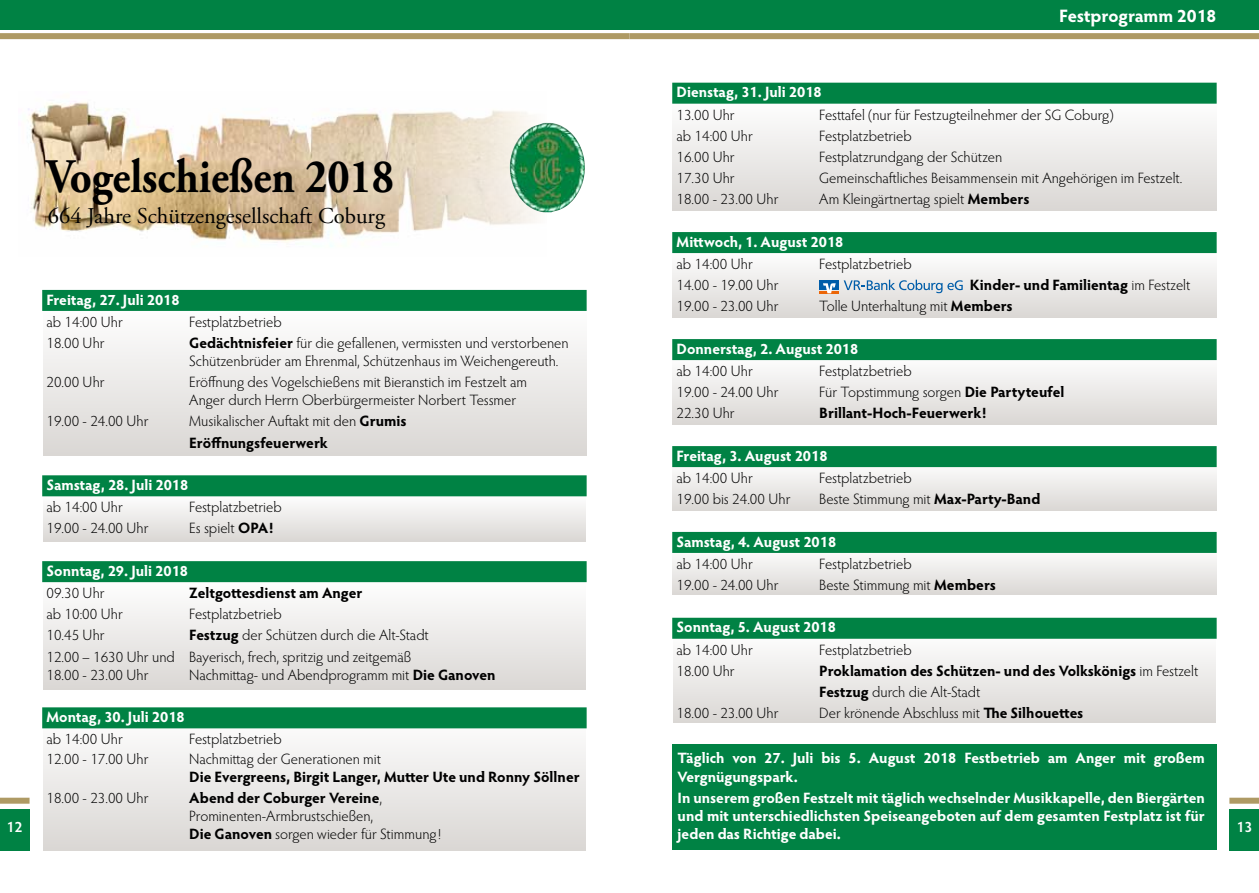
<style>
.page{position:relative;width:1259px;height:893px;background:#fff}
.page>*{position:absolute;margin:0;border:0;box-sizing:border-box;transform-origin:0 0}
.t1{font:700 48px "Adobe Garamond Pro";color:#000;scale:.89 1}
.t2{font:22.5px "Adobe Garamond";color:#000}
.t3{font:700 18px "Hypatia Sans Pro";letter-spacing:-.005em;color:#fff}
.t4{font:300 15px/18px "Hypatia Sans Pro";color:#000}
.t5{font:700 15px/18px "Hypatia Sans Pro";color:#fff}
.t6{font:700 15px/21.1px "Hypatia Sans Pro";color:#000}
.t7{font:600 15px "Hypatia Sans Pro";color:#fff}
.s1{font-weight:700}
.s2{font-weight:300}
</style>
<div class="page">
<div style="left:0;top:0;width:629px;height:30px;background:#008244"></div>
<div style="left:0;top:33px;width:629px;height:6px;background:#ae9a64"></div>
<div style="left:629px;top:0;width:630px;height:30px;background:#008244"></div>
<div style="left:629px;top:33px;width:630px;height:6px;background:#ae9a64"></div>
<div style="left:0;top:809px;width:30px;height:42px;background:#008244"></div>
<div style="left:0;top:798px;width:30px;height:6px;background:#ae9a64"></div>
<div style="left:1229px;top:798px;width:30px;height:6px;background:#ae9a64"></div>
<div style="left:1229px;top:809px;width:30px;height:42px;background:#008244"></div>
<img style="left:27px;top:101px;width:519px;height:146px">
<div style="left:672px;top:744px;width:544px;height:106px;background:#008244"></div>
<svg style="left:672px;top:559px;width:544px;height:36px;fill:#e8e6e4"></svg>
<svg style="left:672px;top:467px;width:544px;height:44px"></svg>
<svg style="left:672px;top:360px;width:544px;height:64px"></svg>
<div style="left:672px;top:252px;width:544px;height:66px;background:linear-gradient(to bottom,#fefefe,#dbd8d5)"></div>
<div style="left:672px;top:101px;width:544px;height:110px;background:linear-gradient(to bottom,#fefefe,#dad7d4)"></div>
<svg style="left:673px;top:654px;width:542px;height:69px;fill:#e8e6e4"></svg>
<svg style="left:43px;top:728px;width:543px;height:123px"></svg>
<div style="left:43px;top:580px;width:543px;height:110px;background:linear-gradient(to bottom,#fbfdfc,#dcd8d5)"></div>
<div style="left:44px;top:495px;width:542px;height:46px;background:linear-gradient(to bottom,#fefefe,#dbd8d5)"></div>
<div style="left:43px;top:308px;width:544px;height:148px;background:linear-gradient(to bottom,#fefefe,#dad7d4)"></div>
<div style="left:42px;top:290px;width:544px;height:21px;background:#008244"></div>
<div style="left:42px;top:475px;width:544px;height:21px;background:#008244"></div>
<div style="left:42px;top:561px;width:544px;height:21px;background:#008244"></div>
<div style="left:42px;top:707px;width:544px;height:21px;background:#008244"></div>
<div style="left:672px;top:83px;width:544px;height:21px;background:#008244"></div>
<div style="left:672px;top:232px;width:544px;height:21px;background:#008244"></div>
<div style="left:672px;top:339px;width:544px;height:21px;background:#008244"></div>
<div style="left:672px;top:446px;width:544px;height:21px;background:#008244"></div>
<div style="left:672px;top:532px;width:544px;height:21px;background:#008244"></div>
<div style="left:672px;top:618px;width:544px;height:21px;background:#008244"></div>
<img style="left:509px;top:123px;width:76px;height:89px">
<svg style="left:820px;top:280px;width:142px;height:13px;background:#a9c0d3"></svg>
<p class="t3" style="left:1059px;top:3px;width:159px">Festprogramm 2018</p>
<p class="t5" style="left:676px;top:82px;width:147px">Dienstag, 31. Juli 2018</p>
<p class="t4" style="left:676px;top:105px;width:60px">13.00 Uhr</p>
<p class="t4" style="left:819px;top:105px;width:296px">Festtafel (nur für Festzugteilnehmer der SG Coburg)</p>
<p class="t4" style="left:676px;top:126px;width:78px">ab 14:00 Uhr</p>
<p class="t4" style="left:819px;top:126px;width:94px">Festplatzbetrieb</p>
<p class="t4" style="left:676px;top:147px;width:60px">16.00 Uhr</p>
<p class="t4" style="left:819px;top:147px;width:184px">Festplatzrundgang der Schützen</p>
<p class="t4" style="left:676px;top:169px;width:60px">17.30 Uhr</p>
<p class="t4" style="left:819px;top:169px;width:364px">Gemeinschaftliches Beisammensein mit Angehörigen im Festzelt.</p>
<p class="t4" style="left:676px;top:190px;width:104px">18.00 - 23.00 Uhr</p>
<p class="t4" style="left:819px;top:190px;width:212px">Am Kleingärtnertag spielt <span class="s1">Members</span></p>
<p class="t5" style="left:676px;top:232px;width:168px">Mittwoch, 1. August 2018</p>
<p class="t4" style="left:676px;top:254px;width:78px">ab 14:00 Uhr</p>
<p class="t4" style="left:819px;top:254px;width:94px">Festplatzbetrieb</p>
<p class="t4" style="left:676px;top:276px;width:104px">14.00 - 19.00 Uhr</p>
<p class="t6" style="left:970px;top:274px;width:222px">Kinder- und Familientag <span class="s2">im Festzelt</span></p>
<p class="t4" style="left:676px;top:297px;width:104px">19.00 - 23.00 Uhr</p>
<p class="t4" style="left:819px;top:297px;width:195px">Tolle Unterhaltung mit <span class="s1">Members</span></p>
<p class="t5" style="left:676px;top:339px;width:183px">Donnerstag, 2. August 2018</p>
<p class="t4" style="left:676px;top:361px;width:78px">ab 14:00 Uhr</p>
<p class="t4" style="left:819px;top:361px;width:94px">Festplatzbetrieb</p>
<p class="t4" style="left:676px;top:383px;width:104px">19.00 - 24.00 Uhr</p>
<p class="t4" style="left:819px;top:383px;width:247px">Für Topstimmung sorgen <span class="s1">Die Partyteufel</span></p>
<p class="t4" style="left:676px;top:404px;width:60px">22.30 Uhr</p>
<p class="t6" style="left:819px;top:402px;width:169px">Brillant-Hoch-Feuerwerk!</p>
<p class="t5" style="left:676px;top:446px;width:153px">Freitag, 3. August 2018</p>
<p class="t4" style="left:676px;top:468px;width:78px">ab 14:00 Uhr</p>
<p class="t4" style="left:819px;top:468px;width:94px">Festplatzbetrieb</p>
<p class="t4" style="left:676px;top:490px;width:115px">19.00 bis 24.00 Uhr</p>
<p class="t4" style="left:819px;top:490px;width:223px">Beste Stimmung mit <span class="s1">Max-Party-Band</span></p>
<p class="t5" style="left:676px;top:532px;width:161px">Samstag, 4. August 2018</p>
<p class="t4" style="left:676px;top:554px;width:78px">ab 14:00 Uhr</p>
<p class="t4" style="left:819px;top:554px;width:94px">Festplatzbetrieb</p>
<p class="t4" style="left:676px;top:576px;width:104px">19.00 - 24.00 Uhr</p>
<p class="t4" style="left:819px;top:576px;width:178px">Beste Stimmung mit <span class="s1">Members</span></p>
<p class="t5" style="left:676px;top:617px;width:161px">Sonntag, 5. August 2018</p>
<p class="t4" style="left:676px;top:640px;width:78px">ab 14:00 Uhr</p>
<p class="t4" style="left:819px;top:640px;width:94px">Festplatzbetrieb</p>
<p class="t4" style="left:676px;top:661px;width:60px">18.00 Uhr</p>
<p class="t6" style="left:819px;top:659px;width:380px">Proklamation des Schützen- und des Volkskönigs <span class="s2">im Festzelt<br></span>Festzug <span class="s2">durch die Alt-Stadt</span></p>
<p class="t4" style="left:676px;top:704px;width:104px">18.00 - 23.00 Uhr</p>
<p class="t4" style="left:819px;top:704px;width:265px">Der krönende Abschluss mit <span class="s1">The Silhouettes</span></p>
<h1 class="t1" style="left:46px;top:149px;width:392px">Vogelschießen 2018</h1>
<h2 class="t2" style="left:48px;top:204px;width:339px">664 Jahre Schützengesellschaft Coburg</h2>
<p class="t5" style="left:46px;top:290px;width:135px">Freitag, 27. Juli 2018</p>
<p class="t4" style="left:46px;top:312px;width:78px">ab 14:00 Uhr</p>
<p class="t4" style="left:189px;top:312px;width:94px">Festplatzbetrieb</p>
<p class="t4" style="left:46px;top:334px;width:60px">18.00 Uhr</p>
<p class="t4" style="left:189px;top:334px;width:381px"><span class="s1">Gedächtnisfeier</span> für die gefallenen, vermissten und verstorbenen<br>Schützenbrüder am Ehrenmal, Schützenhaus im Weichengereuth.</p>
<p class="t4" style="left:46px;top:373px;width:60px">20.00 Uhr</p>
<p class="t4" style="left:189px;top:373px;width:339px">Eröffnung des Vogelschießens mit Bieranstich im Festzelt am<br>Anger durch Herrn Oberbürgermeister Norbert Tessmer</p>
<p class="t4" style="left:46px;top:412px;width:104px">19.00 - 24.00 Uhr</p>
<p class="t4" style="left:189px;top:410px;width:219px;line-height:21.1px">Musikalischer Auftakt mit den <span class="s1">Grumis<br>Eröffnungsfeuerwerk</span></p>
<p class="t5" style="left:46px;top:475px;width:143px">Samstag, 28. Juli 2018</p>
<p class="t4" style="left:46px;top:498px;width:78px">ab 14:00 Uhr</p>
<p class="t4" style="left:189px;top:498px;width:94px">Festplatzbetrieb</p>
<p class="t4" style="left:46px;top:519px;width:104px">19.00 - 24.00 Uhr</p>
<p class="t4" style="left:189px;top:519px;width:86px">Es spielt <span class="s1">OPA!</span></p>
<p class="t5" style="left:46px;top:561px;width:143px">Sonntag, 29. Juli 2018</p>
<p class="t4" style="left:46px;top:584px;width:60px">09.30 Uhr</p>
<p class="t6" style="left:189px;top:581px;width:175px">Zeltgottesdienst am Anger</p>
<p class="t4" style="left:46px;top:605px;width:78px">ab 10:00 Uhr</p>
<p class="t4" style="left:189px;top:605px;width:94px">Festplatzbetrieb</p>
<p class="t4" style="left:46px;top:626px;width:60px">10.45 Uhr</p>
<p class="t4" style="left:46px;top:624px;width:384px;line-height:21.1px;text-indent:143px"><span class="s1">Festzug</span> der Schützen durch die Alt-Stadt<br>12.00 – 1630 Uhr und Bayerisch, frech, spritzig und zeitgemäß</p>
<p class="t4" style="left:46px;top:665px;width:104px">18.00 - 23.00 Uhr</p>
<p class="t4" style="left:189px;top:665px;width:308px">Nachmittag- und Abendprogramm mit <span class="s1">Die Ganoven</span></p>
<p class="t5" style="left:46px;top:707px;width:140px">Montag, 30. Juli 2018</p>
<p class="t4" style="left:46px;top:730px;width:78px">ab 14:00 Uhr</p>
<p class="t4" style="left:189px;top:730px;width:94px">Festplatzbetrieb</p>
<p class="t4" style="left:46px;top:750px;width:104px">12.00 - 17.00 Uhr</p>
<p class="t4" style="left:189px;top:750px;width:193px">Nachmittag der Generationen mit</p>
<p class="t6" style="left:189px;top:766px;width:392px">Die Evergreens, Birgit Langer, Mutter Ute und Ronny Söllner</p>
<p class="t4" style="left:46px;top:788px;width:104px">18.00 - 23.00 Uhr</p>
<p class="t4" style="left:189px;top:788px;width:253px"><span class="s1">Abend der Coburger Vereine</span>,<br>Prominenten-Armbrustschießen,<br><span class="s1">Die Ganoven</span> sorgen wieder für Stimmung!</p>
<p class="t5" style="left:677px;top:749px;width:529px">Täglich von 27. Juli bis 5. August 2018 Festbetrieb am Anger mit großem<br>Vergnügungspark.</p>
<p class="t5" style="left:677px;top:788px;width:529px;text-align:justify">In unserem großen Festzelt mit täglich wechselnder Musikkapelle, den Biergärten und mit unterschiedlichsten Speiseangeboten auf dem gesamten Festplatz ist für jeden das Richtige dabei.</p>
<p class="t7" style="left:6px;top:816px;width:18px">12</p>
<p class="t7" style="left:1236px;top:817px;width:18px">13</p>
</div>
